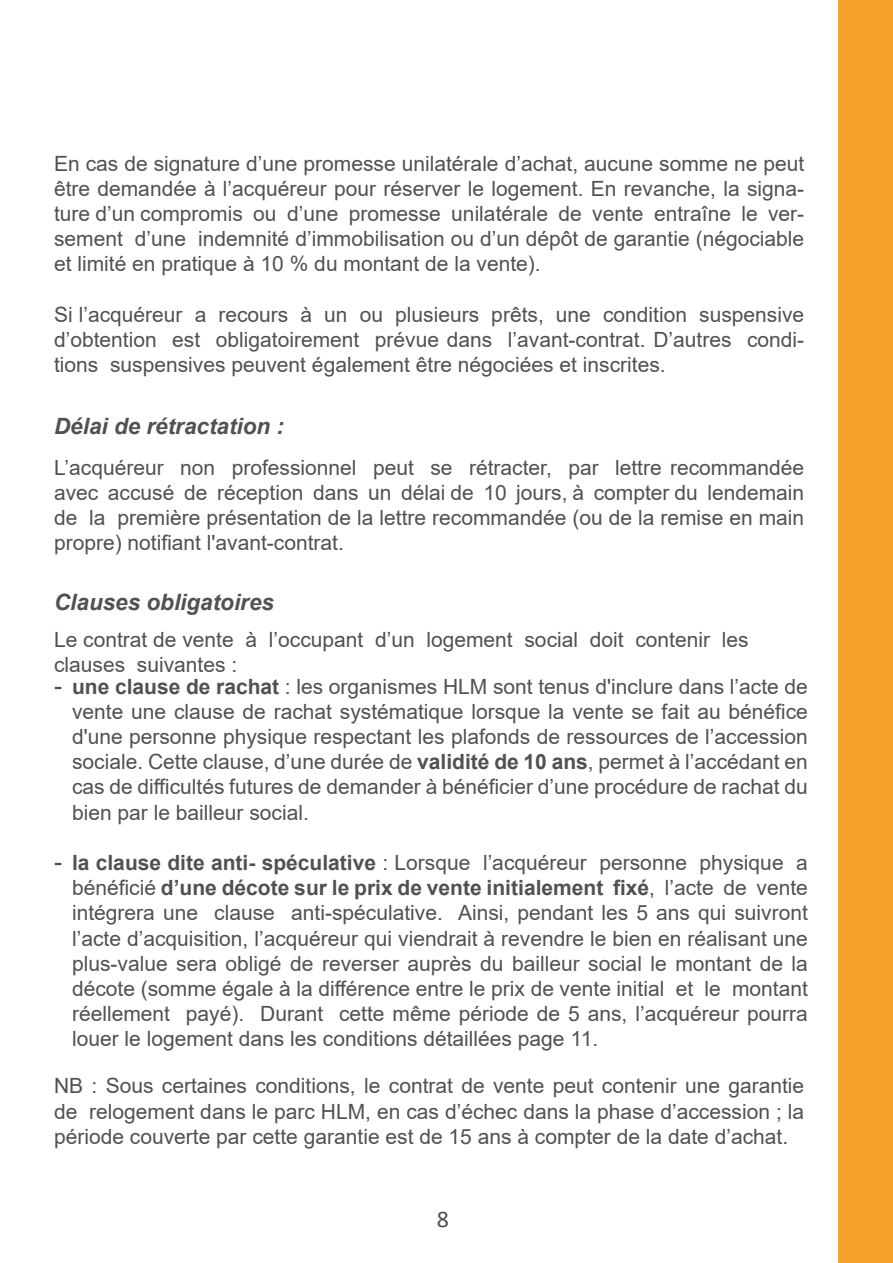
<style>
.page{position:relative;width:893px;height:1263px;background:#fff}
.page>*{position:absolute;margin:0;border:0;box-sizing:border-box;transform-origin:0 0}
.t1{font:24px "Arial";color:#4f5252}
.t2{font:24px "Calibri";color:#4f5252}
.t3{font:italic 700 22.5px "Arial";color:#4f5252}
.t4{font:21px/25.2px "Arial";color:#4f5252;text-align:justify}
.s1{font-weight:700}
</style>
<div class="page">
<div style="left:839px;top:0;width:54px;height:1263px;background:#f6a32e"></div>
<p class="t4" style="left:54px;top:150px;width:752px">En cas de signature d’une promesse unilatérale d’achat, aucune somme ne peut être demandée à l’acquéreur pour réserver le logement. En revanche, la signa&shy;ture d’un compromis ou d’une promesse unilatérale de vente entraîne le ver&shy;sement d’une indemnité d’immobilisation ou d’un dépôt de garantie (négociable et limité en pratique à 10 % du montant de la vente).</p>
<p class="t4" style="left:54px;top:302px;width:752px">Si l’acquéreur a recours à un ou plusieurs prêts, une condition suspensive d’obtention est obligatoirement prévue dans l’avant-contrat. D’autres condi&shy;tions suspensives peuvent également être négociées et inscrites.</p>
<p class="t3" style="left:54px;top:411px;width:232px">Délai de rétractation :</p>
<p class="t4" style="left:54px;top:455px;width:752px">L’acquéreur non professionnel peut se rétracter, par lettre recommandée avec accusé de réception dans un délai de 10 jours, à compter du lendemain de la première présentation de la lettre recommandée (ou de la remise en main propre) notifiant l'avant-contrat.</p>
<p class="t3" style="left:54px;top:587px;width:222px">Clauses obligatoires</p>
<p class="t4" style="left:54px;top:627px;width:696px">Le contrat de vente à l’occupant d’un logement social doit contenir les clauses suivantes :</p>
<p class="t4" style="left:72px;top:673px;width:737px"><span class="s1">une clause de rachat</span> : les organismes HLM sont tenus d'inclure dans l’acte de vente une clause de rachat systématique lorsque la vente se fait au bénéfice d'une personne physique respectant les plafonds de ressources de l’accession sociale. Cette clause, d’une durée de <span class="s1">validité de 10 ans</span>, permet à l’accédant en cas de difficultés futures de demander à bénéficier d’une procédure de rachat du bien par le bailleur social.</p>
<p class="t4" style="left:72px;top:850px;width:737px"><span class="s1">la clause dite anti- spéculative</span> : Lorsque l’acquéreur personne physique a bénéficié <span class="s1">d’une décote sur le prix de vente initialement fixé</span>, l’acte de vente intégrera une clause anti-spéculative. Ainsi, pendant les 5 ans qui suivront l’acte d’acquisition, l’acquéreur qui viendrait à revendre le bien en réalisant une plus-value sera obligé de reverser auprès du bailleur social le montant de la décote (somme égale à la différence entre le prix de vente initial et le montant réellement payé). Durant cette même période de 5 ans, l’acquéreur pourra louer le logement dans les conditions détaillées page 11.</p>
<p class="t4" style="left:54px;top:1073px;width:752px">NB : Sous certaines conditions, le contrat de vente peut contenir une garantie de relogement dans le parc HLM, en cas d’échec dans la phase d’accession ; la période couverte par cette garantie est de 15 ans à compter de la date d’achat.</p>
<p class="t1" style="left:54px;top:669px;width:9px">-</p>
<p class="t1" style="left:54px;top:845px;width:9px">-</p>
<p class="t2" style="left:437px;top:1202px;width:14px">8</p>
</div>
